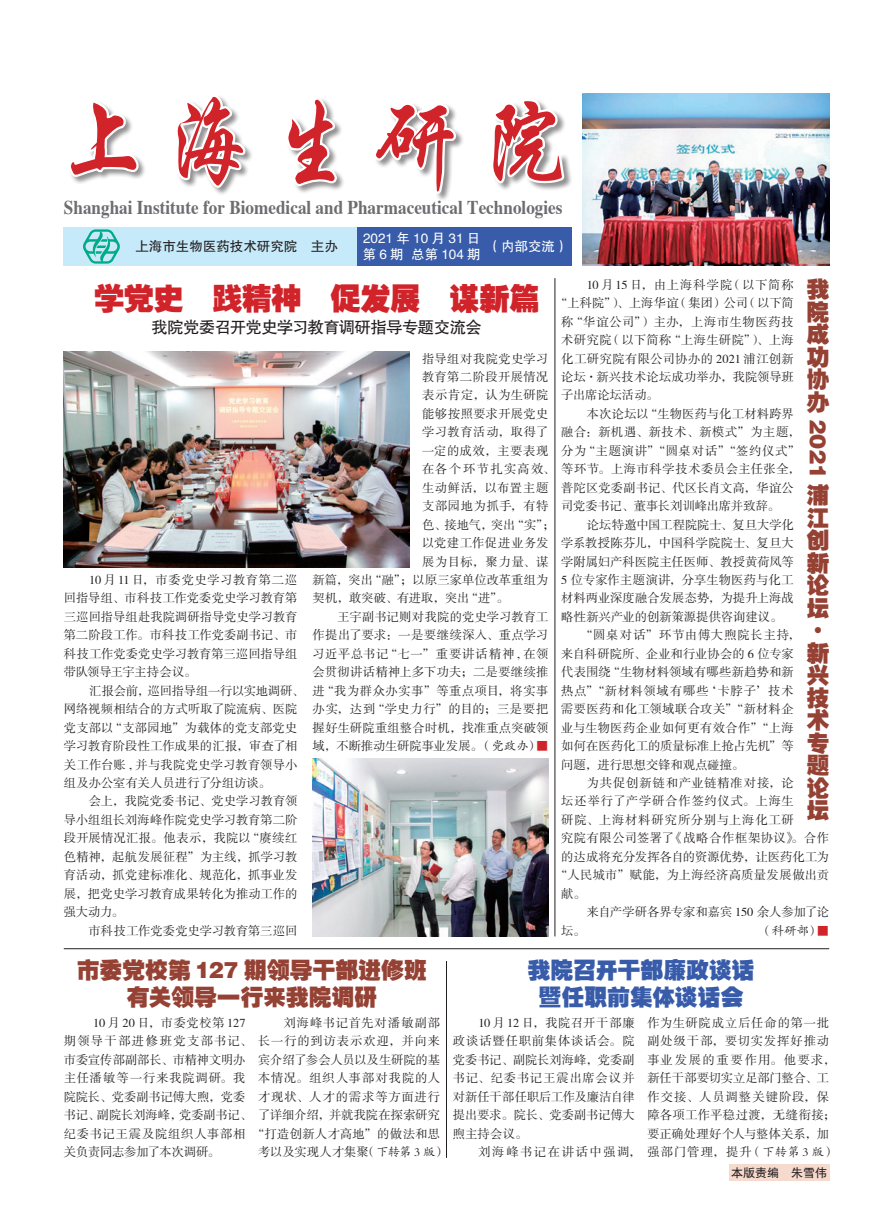
<style>
.page{position:relative;width:893px;height:1225px;background:#fff}
.page>*{position:absolute;margin:0;border:0;box-sizing:border-box;transform-origin:0 0}
.t1{font:100.95px "FZXKJW GB1 0";letter-spacing:.165em;color:#d1232a;scale:.89 1}
.JSP-正文{font:30px "FZCCHJW GB1 0";letter-spacing:-.01em;color:#d1232a}
.JSP-正文-2{font:22.5px/22.5px "FZCCHJW GB1 0";letter-spacing:.01em;color:#954134;text-align:justify}
.JSP-正文-3{font:22.5px "FZCCHJW GB1 0";letter-spacing:.015em;color:#385caa}
.t2{font:700 19.5px "Times";color:#6c6d70;scale:.88 1}
.JSP-正文-4{font:16.5px "FZHTJW GB1 0";letter-spacing:-.045em;color:#231f20}
.t3{font:13.5px "FZHTJW GB1 0";color:#fff}
.t4{font:13.5px "FZHTJW GB1 0";color:#231f20}
.t5{font:13.5px "FZHTJW GB1 0";letter-spacing:.235em;color:#fff}
.JSP-正文-5{font:12.3px/18.5px "FZSSJW GB1 0";letter-spacing:.02em;color:#231f20;text-align:justify}
.JSP-正文-6{font:12.3px/18.5px "FZSSJW GB1 0";letter-spacing:.055em;color:#231f20}
.JSP-正文-7{font:12.3px "FZSSJW GB1 0";letter-spacing:.06em;color:#231f20}
.JSP-正文-8{font:12.3px "FZSSJW GB1 0";letter-spacing:-.005em;color:#231f20}
.JSP-正文-9{font:12.3px "FZSSJW GB1 0";letter-spacing:-.01em;color:#231f20}
.JSP-正文-10{font:12.3px "FZSSJW GB1 0";letter-spacing:.045em;color:#231f20}
.JSP-正文-11{font:12.3px "FZSSJW GB1 0";letter-spacing:.065em;color:#231f20}
.JSP-正文-12{font:12.3px "FZSSJW GB1 0";letter-spacing:.05em;color:#231f20}
.JSP-正文-13{font:12.3px "FZSSJW GB1 0";letter-spacing:.07em;color:#231f20}
.JSP-正文-14{font:12.3px "FZSSJW GB1 0";letter-spacing:-.015em;color:#231f20}
.JSP-正文-15{font:12.3px "FZSSJW GB1 0";letter-spacing:.125em;color:#231f20}
.JSP-正文-16{font:12.3px "FZSSJW GB1 0";letter-spacing:.11em;color:#231f20}
.JSP-正文-17{font:12.3px "FZSSJW GB1 0";letter-spacing:.04em;color:#231f20}
.JSP-正文-18{font:12.3px "FZKTJW GB1 0";color:#231f20}
.t6{font:12px "FZHTJW GB1 0";color:#231f20}
.s1{font-family:"FZSSJW GB1 0";color:#d1232a}
.s2{font-family:"FZKTJW GB1 0"}
.s3{color:#d1232a}
</style>
<div class="page">
<img style="left:583px;top:94px;width:246px;height:171px">
<img style="left:313px;top:758px;width:236px;height:178px">
<div style="left:69px;top:95px;width:504px;height:107px;background:#231f20;opacity:.5"></div>
<svg style="left:70px;top:95px;width:493px;height:101px"></svg>
<div style="left:64px;top:227px;width:293px;height:39px;background:#c6eafa"></div>
<div style="left:357px;top:227px;width:214px;height:39px;background:#385caa"></div>
<svg style="left:83px;top:229px;width:37px;height:35px"></svg>
<img style="left:64px;top:352px;width:345px;height:215px">
<div style="left:729px;top:1164px;width:100px;height:16px;background:#f7dace"></div>
<hr style="left:64px;top:948px;width:765px;height:1px;background:#231f20">
<hr style="left:555px;top:278px;width:1px;height:658px;background:#231f20">
<hr style="left:446px;top:961px;width:1px;height:196px;background:#231f20">
<p class="t1" style="left:58px;top:90px;width:575px">上海生研院</p>
<p class="t2" style="left:64px;top:195px;width:568px">Shanghai Institute for Biomedical and Pharmaceutical Technologies</p>
<p class="t4" style="left:135px;top:238px;width:204px">上海市生物医药技术研究院 主办</p>
<p class="JSP-正文" style="left:94px;top:282px;width:447px">学党史 践精神 促发展 谋新篇</p>
<p class="JSP-正文-4" style="left:152px;top:318px;width:332px">我院党委召开党史学习教育调研指导专题交流会</p>
<p class="t3" style="left:363px;top:231px;width:119px">2021 年 10 月 31 日</p>
<p class="t5" style="left:363px;top:247px;width:119px">第6期 总第104期</p>
<p class="t3" style="left:488px;top:238px;width:82px">（内部交流）</p>
<p class="JSP-正文-2" style="left:807px;top:278px;width:24px">我院成功协办</p>
<p class="JSP-正文-2" style="left:829px;top:419px;width:61px;rotate:90deg">2021</p>
<p class="JSP-正文-2" style="left:807px;top:484px;width:24px;text-align:left">浦江创新论坛·新兴技术专题论坛</p>
<p class="JSP-正文-13" style="left:587px;top:278px;width:209px">10 月15 日，由上海科学院（以下简称</p>
<p class="JSP-正文-8" style="left:555px;top:296px;width:240px">“上科院”）、上海华谊（集团）公司（以下简</p>
<p class="JSP-正文-6" style="left:561px;top:313px;width:234px">称“华谊公司”）主办，上海市生物医药技</p>
<p class="JSP-正文-5" style="left:561px;top:331px;width:234px">术研究院（以下简称“上海生研院”）、上海</p>
<p class="JSP-正文-5" style="left:561px;top:350px;width:234px">化工研究院有限公司协办的 2021 浦江创新</p>
<p class="JSP-正文-5" style="left:561px;top:368px;width:234px">论坛·新兴技术论坛成功举办，我院领导班</p>
<p class="JSP-正文-9" style="left:561px;top:389px;width:99px">子出席论坛活动。</p>
<p class="JSP-正文-5" style="left:561px;top:405px;width:240px;text-align:left;text-indent:25px">本次论坛以“生物医药与化工材料跨界融合：新机遇、新技术、新模式”为主题，分为“主题演讲”“圆桌对话”“签约仪式”等环节。上海市科学技术委员会主任张全，普陀区党委副书记、代区长肖文高，华谊公司党委书记、董事长刘训峰出席并致辞。</p>
<p class="JSP-正文-5" style="left:561px;top:516px;width:234px;text-indent:25px">论坛特邀中国工程院院士、复旦大学化学系教授陈芬儿，中国科学院院士、复旦大学附属妇产科医院主任医师、教授黄荷凤等5 位专家作主题演讲，分享生物医药与化工材料两业深度融合发展态势，为提升上海战略性新兴产业的创新策源提供咨询建议。</p>
<p class="JSP-正文-5" style="left:561px;top:626px;width:240px;text-align:left;text-indent:19px">“圆桌对话”环节由傅大煦院长主持，来自科研院所、企业和行业协会的 6 位专家代表围绕“生物材料领域有哪些新趋势和新热点”“新材料领域有哪些‘卡脖子’技术需要医药和化工领域联合攻关”“新材料企业与生物医药企业如何更有效合作”“上海如何在医药化工的质量标准上抢占先机”等问题，进行思想交锋和观点碰撞。</p>
<p class="JSP-正文-7" style="left:587px;top:776px;width:209px">为共促创新链和产业链精准对接，论</p>
<p class="JSP-正文-7" style="left:561px;top:795px;width:234px">坛还举行了产学研合作签约仪式。上海生</p>
<p class="JSP-正文-7" style="left:561px;top:813px;width:234px">研院、上海材料研究所分别与上海化工研</p>
<p class="JSP-正文-5" style="left:561px;top:829px;width:269px">究院有限公司签署了《战略合作框架协议》。合作</p>
<p class="JSP-正文-8" style="left:561px;top:850px;width:269px">的达成将充分发挥各自的资源优势，让医药化工为</p>
<p class="JSP-正文-5" style="left:555px;top:866px;width:276px">“人民城市”赋能，为上海经济高质量发展做出贡</p>
<p class="JSP-正文-5" style="left:561px;top:885px;width:26px">献。</p>
<p class="JSP-正文-9" style="left:587px;top:905px;width:244px">来自产学研各界专家和嘉宾 150 余人参加了论</p>
<p class="JSP-正文-5" style="left:561px;top:922px;width:26px">坛。</p>
<p class="JSP-正文-18" style="left:760px;top:924px;width:71px">（科研部）<span class="s1">■</span></p>
<p class="JSP-正文-5" style="left:422px;top:350px;width:128px">指导组对我院党史学习</p>
<p class="JSP-正文-5" style="left:422px;top:368px;width:128px">教育第二阶段开展情况</p>
<p class="JSP-正文-10" style="left:422px;top:389px;width:128px">表示肯定，认为生研院</p>
<p class="JSP-正文-5" style="left:422px;top:405px;width:128px">能够按照要求开展党史</p>
<p class="JSP-正文-10" style="left:422px;top:426px;width:128px">学习教育活动，取得了</p>
<p class="JSP-正文-10" style="left:422px;top:444px;width:128px">一定的成效，主要表现</p>
<p class="JSP-正文-16" style="left:422px;top:462px;width:134px">在各个环节扎实高效、</p>
<p class="JSP-正文-12" style="left:422px;top:481px;width:128px">生动鲜活，以布置主题</p>
<p class="JSP-正文-12" style="left:422px;top:499px;width:128px">支部园地为抓手，有特</p>
<p class="JSP-正文-5" style="left:422px;top:516px;width:134px">色、接地气，突出“实”；</p>
<p class="JSP-正文-17" style="left:422px;top:536px;width:128px">以党建工作促进业务发</p>
<p class="JSP-正文-5" style="left:422px;top:553px;width:128px">展为目标，聚力量、谋</p>
<p class="JSP-正文-5" style="left:313px;top:571px;width:237px">新篇，突出“融”；以原三家单位改革重组为</p>
<p class="JSP-正文-8" style="left:313px;top:592px;width:198px">契机，敢突破、有进取，突出“进”。</p>
<p class="JSP-正文-5" style="left:313px;top:608px;width:237px;text-indent:25px">王宇副书记则对我院的党史学习教育工作提出了要求：一是要继续深入、重点学习习近平总书记“七一”重要讲话精神 , 在领会贯彻讲话精神上多下功夫；二是要继续推进“我为群众办实事”等重点项目，将实事办实，达到“学史力行”的目的；三是要把握好生研院重组整合时机，找准重点突破领域，不断推动生研院事业发展。<span class="s2">（党政办）</span><span class="s3">■</span></p>
<p class="JSP-正文-5" style="left:64px;top:571px;width:235px;text-indent:25px">10 月11日，市委党史学习教育第二巡回指导组、市科技工作党委党史学习教育第三巡回指导组赴我院调研指导党史学习教育第二阶段工作。市科技工作党委副书记、市科技工作党委党史学习教育第三巡回指导组带队领导王宇主持会议。</p>
<p class="JSP-正文-5" style="left:64px;top:682px;width:241px;text-align:left;text-indent:25px">汇报会前，巡回指导组一行以实地调研、网络视频相结合的方式听取了院流病、医院党支部以“支部园地”为载体的党支部党史学习教育阶段性工作成果的汇报，审查了相关工作台账 , 并与我院党史学习教育领导小组及办公室有关人员进行了分组访谈。</p>
<p class="JSP-正文-5" style="left:64px;top:792px;width:235px;text-indent:25px">会上，我院党委书记、党史学习教育领导小组组长刘海峰作院党史学习教育第二阶段开展情况汇报。他表示，我院以“赓续红色精神，起航发展征程”为主线，抓学习教育活动，抓党建标准化、规范化，抓事业发展，把党史学习教育成果转化为推动工作的强大动力。</p>
<p class="JSP-正文-8" style="left:89px;top:924px;width:210px">市科技工作党委党史学习教育第三巡回</p>
<p class="JSP-正文-2" style="left:77px;top:959px;width:351px">市委党校第 127 期领导干部进修班</p>
<p class="JSP-正文-2" style="left:127px;top:986px;width:252px">有关领导一行来我院调研</p>
<p class="JSP-正文-5" style="left:64px;top:1014px;width:189px;text-align:left;text-indent:30px">10 月 20 日，市委党校第 127期领导干部进修班党支部书记、市委宣传部副部长、市精神文明办主任潘敏等一行来我院调研。我院院长、党委副书记傅大煦，党委书记、副院长刘海峰，党委副书记、纪委书记王震及院组织人事部相关负责同志参加了本次调研。</p>
<p class="JSP-正文-7" style="left:284px;top:1016px;width:158px">刘海峰书记首先对潘敏副部</p>
<p class="JSP-正文-11" style="left:258px;top:1034px;width:183px">长一行的到访表示欢迎，并向来</p>
<p class="JSP-正文-14" style="left:258px;top:1053px;width:183px">宾介绍了参会人员以及生研院的基</p>
<p class="JSP-正文-7" style="left:258px;top:1071px;width:183px">本情况。组织人事部对我院的人</p>
<p class="JSP-正文-11" style="left:258px;top:1090px;width:183px">才现状、人才的需求等方面进行</p>
<p class="JSP-正文-5" style="left:258px;top:1106px;width:183px">了详细介绍，并就我院在探索研究</p>
<p class="JSP-正文-5" style="left:252px;top:1125px;width:189px">“打造创新人才高地”的做法和思</p>
<p class="JSP-正文-9" style="left:258px;top:1145px;width:189px">考以及实现人才集聚<span class="s2">（下转第 3 版）</span></p>
<p class="JSP-正文-3" style="left:528px;top:958px;width:228px">我院召开干部廉政谈话</p>
<p class="JSP-正文-3" style="left:539px;top:985px;width:206px">暨任职前集体谈话会</p>
<p class="JSP-正文-5" style="left:453px;top:1014px;width:183px;text-indent:25px">10 月 12 日，我院召开干部廉政谈话暨任职前集体谈话会。院党委书记、副院长刘海峰，党委副书记、纪委书记王震出席会议并对新任干部任职后工作及廉洁自律提出要求。院长、党委副书记傅大煦主持会议。</p>
<p class="JSP-正文-15" style="left:478px;top:1145px;width:164px">刘海峰书记在讲话中强调，</p>
<p class="JSP-正文-6" style="left:647px;top:1014px;width:189px">作为生研院成立后任命的第一批副处级干部，要切实发挥好推动事业发展的重要作用。他要求，新任干部要切实立足部门整合、工作交接、人员调整关键阶段，保障各项工作平稳过渡，无缝衔接；要正确处理好个人与整体关系，加强部门管理，提升<span class="s2">（下转第 3 版）</span></p>
<p class="t6" style="left:731px;top:1166px;width:98px">本版责编 朱雪伟</p>
</div>
